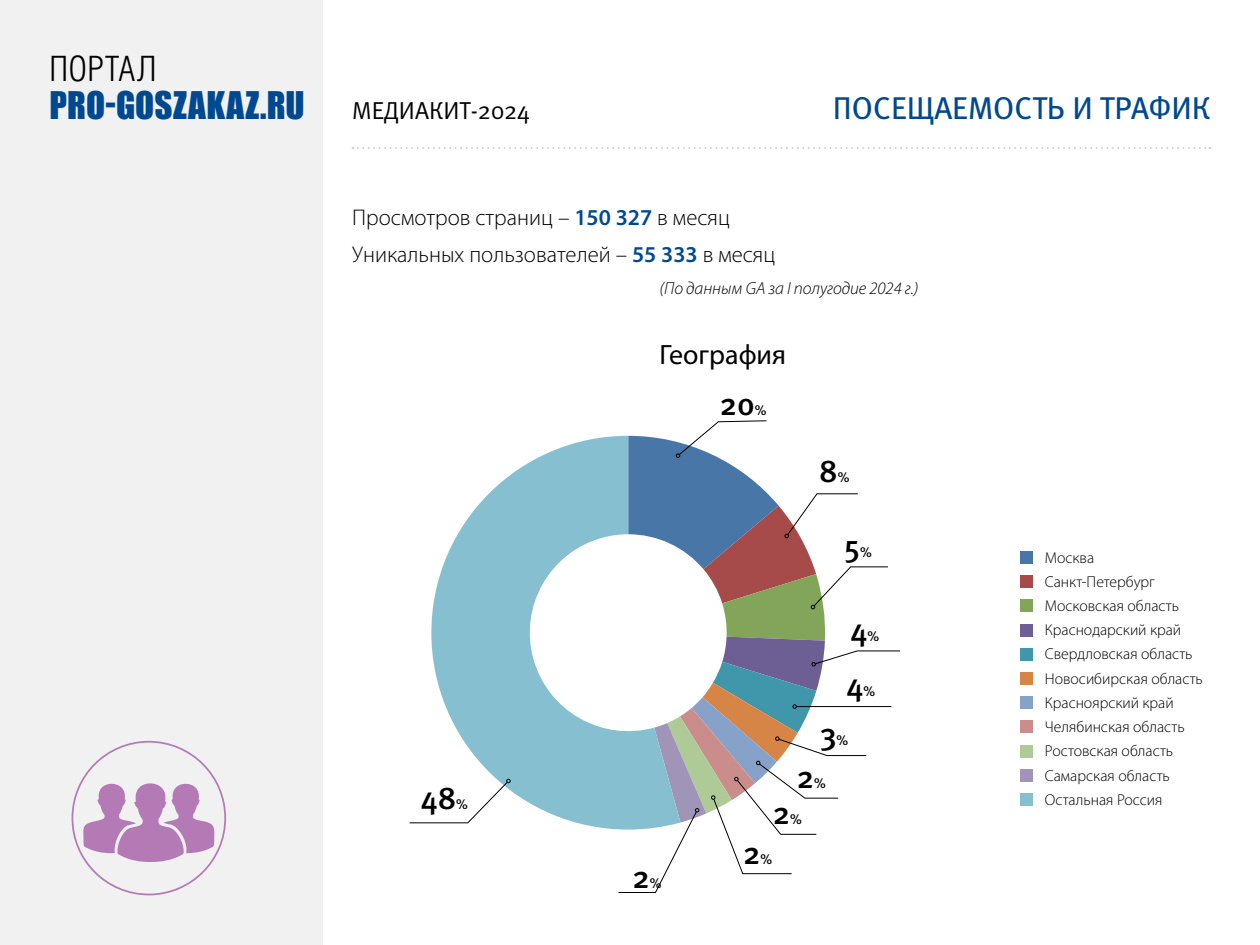
<style>
.page{position:relative;width:1260px;height:945px;background:#fff}
.page>*{position:absolute;margin:0;border:0;box-sizing:border-box;transform-origin:0 0}
.t1{font:35px "Impact";letter-spacing:.01em;color:#004990}
.t2{font:35px "Helios Cond Light C";letter-spacing:.005em;color:#000}
.t3{font:31.5px "Meta Book LFC";color:#004990}
.t4{font:31.5px "Meta Medium C";color:#000}
.t5{font:28px "Myriad Pro";color:#000}
.t6{font:24.5px "Meta Normal C";color:#000}
.t7{font:300 22.75px/36.4px "Myriad Pro";color:#000}
.t8{font:italic 300 17.5px "Myriad Pro";color:#000}
.t9{font:300 15.75px/24.2px "Myriad Pro";color:#000}
.t10{font:14px "Meta Medium C";color:#000}
.s1{font-family:"Meta Pro"}
.s2{font-weight:600;color:#004990}
</style>
<div class="page">
<div style="left:0;top:0;width:322px;height:945px;background:#f1f1f2"></div>
<svg style="left:353px;top:147px;width:858px;height:2px"></svg>
<svg style="left:431px;top:436px;width:187px;height:394px;fill:#85bfd0"></svg>
<svg style="left:83px;top:783px;width:132px;height:80px"></svg>
<div style="left:1020px;top:551px;width:13px;height:13px;background:#4776a7"></div>
<div style="left:1020px;top:575px;width:13px;height:13px;background:#a64b4a"></div>
<div style="left:1020px;top:599px;width:13px;height:13px;background:#82a559"></div>
<div style="left:1020px;top:624px;width:13px;height:12px;background:#6d5e93"></div>
<div style="left:1020px;top:648px;width:13px;height:13px;background:#4096ab"></div>
<div style="left:1020px;top:672px;width:13px;height:13px;background:#d78546"></div>
<div style="left:1020px;top:696px;width:13px;height:13px;background:#87a2c8"></div>
<div style="left:1020px;top:720px;width:13px;height:13px;background:#ca8d8c"></div>
<div style="left:1020px;top:745px;width:13px;height:13px;background:#aeca96"></div>
<div style="left:1020px;top:769px;width:13px;height:13px;background:#a095b8"></div>
<div style="left:1020px;top:793px;width:13px;height:13px;background:#85bfd0"></div>
<svg style="left:618px;top:420px;width:282px;height:473px"></svg>
<svg style="left:409px;top:779px;width:102px;height:45px"></svg>
<h1 class="t2" style="left:50px;top:49px;width:108px">Портал</h1>
<h1 class="t1" style="left:50px;top:78px;width:257px">PRO-GOSZAKAZ.RU</h1>
<h3 class="t6" style="left:352px;top:97px;width:180px">Медиакит-202<span class="s1">4</span></h3>
<h2 class="t3" style="left:833px;top:90px;width:376px">П осещаемость и трафик</h2>
<h3 class="t7" style="left:352px;top:199px;width:425px">Просмотров страниц – <span class="s2">150 327</span> в месяц<br>Уникальных пользователей – <span class="s2">55 333</span> в месяц</h3>
<p class="t8" style="left:660px;top:278px;width:261px">(По данным GA за I полугодие 2024 г.)</p>
<h3 class="t5" style="left:660px;top:337px;width:128px">География</h3>
<h2 class="t4" style="left:421px;top:780px;width:37px">48</h2>
<p class="t10" style="left:456px;top:796px;width:13px">%</p>
<h2 class="t4" style="left:632px;top:859px;width:19px">2</h2>
<p class="t10" style="left:650px;top:875px;width:13px">%</p>
<h2 class="t4" style="left:720px;top:387px;width:37px">20</h2>
<p class="t10" style="left:755px;top:403px;width:13px">%</p>
<h2 class="t4" style="left:819px;top:453px;width:20px">8</h2>
<p class="t10" style="left:838px;top:469px;width:13px">%</p>
<h2 class="t4" style="left:844px;top:528px;width:18px">5</h2>
<p class="t10" style="left:860px;top:544px;width:13px">%</p>
<h2 class="t4" style="left:851px;top:612px;width:18px">4</h2>
<p class="t10" style="left:867px;top:628px;width:13px">%</p>
<h2 class="t4" style="left:847px;top:667px;width:18px">4</h2>
<p class="t10" style="left:863px;top:683px;width:13px">%</p>
<h2 class="t4" style="left:820px;top:716px;width:18px">3</h2>
<p class="t10" style="left:837px;top:732px;width:13px">%</p>
<h2 class="t4" style="left:797px;top:759px;width:19px">2</h2>
<p class="t10" style="left:814px;top:775px;width:13px">%</p>
<h2 class="t4" style="left:773px;top:795px;width:19px">2</h2>
<p class="t10" style="left:790px;top:811px;width:13px">%</p>
<h2 class="t4" style="left:743px;top:835px;width:19px">2</h2>
<p class="t10" style="left:760px;top:851px;width:13px">%</p>
<p class="t9" style="left:1045px;top:545px;width:159px">Москва<br>Санкт-Петербург<br>Московская область<br>Краснодарский край<br>Свердловская область<br>Новосибирская область<br>Красноярский край<br>Челябинская область<br>Ростовская область<br>Самарская область<br>Остальная Россия</p>
</div>
